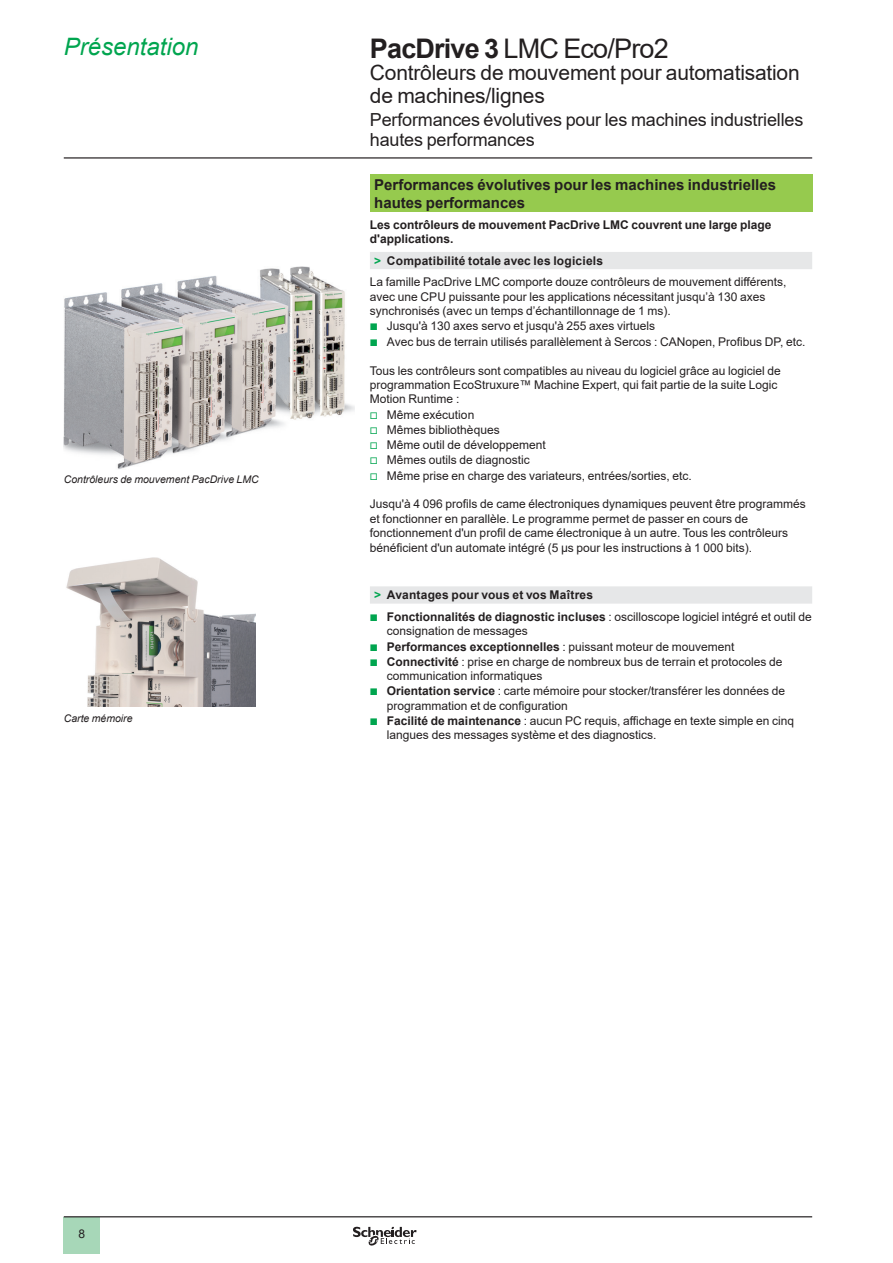
<style>
.page{position:relative;width:893px;height:1263px;background:#fff}
.page>*{position:absolute;margin:0;border:0;box-sizing:border-box;transform-origin:0 0}
._0_TitleLev1{font:27px "Arial";letter-spacing:-.03em;color:#231f20}
._0_Topic{font:italic 24px "Arial";color:#00a54f}
._0_TitleLev2{font:21px/22.5px "Arial";letter-spacing:-.01em;color:#231f20}
._0_TitleLev3{font:18px/19.5px "Arial";letter-spacing:-.01em;color:#231f20}
._1_Section_3__10{font:700 15px/18px "Arial";color:#231f20}
._1_Text__8{font:12px/14.4px "Arial";color:#231f20}
._1_Section_4__8{font:700 12px/14.4px "Arial";color:#231f20}
._1_Legend___Nota__7{font:italic 10.5px "Arial";color:#231f20}
.s1{font-weight:700}
.s2{font-family:"Arial Rounded MT Pro";color:#00a54f}
.s3{font-family:"Graph Schneider";color:#00a54f}
.s4{font-family:"Graph Schneider";font-weight:400;color:#00a54f}
.s5{font-weight:400}
</style>
<div class="page">
<div style="left:64px;top:1217px;width:36px;height:37px;background:#a7d7b8"></div>
<hr style="left:64px;top:1216px;width:748px;height:1px;background:#231f20">
<svg style="left:353px;top:1226px;width:64px;height:20px"></svg>
<hr style="left:64px;top:157px;width:748px;height:2px;background:#231f20">
<div style="left:370px;top:174px;width:442px;height:38px;background:#96ca4e"></div>
<svg style="left:370px;top:252px;width:442px;height:352px"></svg>
<img style="left:66px;top:557px;width:189px;height:150px">
<img style="left:64px;top:266px;width:290px;height:203px">
<p class="_0_Topic" style="left:64px;top:31px;width:136px">Présentation</p>
<p class="_0_TitleLev1" style="left:370px;top:30px;width:300px"><span class="s1">PacDrive 3</span> LMC Eco/Pro2</p>
<p class="_0_TitleLev2" style="left:370px;top:61px;width:431px">Contrôleurs de mouvement pour automatisation de machines/lignes</p>
<p class="_0_TitleLev3" style="left:370px;top:110px;width:435px">Performances évolutives pour les machines industrielles hautes performances</p>
<p class="_1_Section_3__10" style="left:374px;top:175px;width:403px">Performances évolutives pour les machines industrielles hautes performances</p>
<p class="_1_Section_4__8" style="left:370px;top:218px;width:403px">Les contrôleurs de mouvement PacDrive LMC couvrent une large plage d'applications.</p>
<p class="_1_Section_4__8" style="left:374px;top:254px;width:230px"><span class="s2">&gt;</span> Compatibilité totale avec les logiciels</p>
<p class="_1_Text__8" style="left:370px;top:275px;width:418px">La famille PacDrive LMC comporte douze contrôleurs de mouvement différents, avec une CPU puissante pour les applications nécessitant jusqu’à 130 axes synchronisés (avec un temps d’échantillonnage de 1 ms).</p>
<p class="_1_Text__8" style="left:370px;top:319px;width:287px"><span class="s3">b</span> Jusqu'à 130 axes servo et jusqu'à 255 axes virtuels</p>
<p class="_1_Text__8" style="left:370px;top:334px;width:437px"><span class="s3">b</span> Avec bus de terrain utilisés parallèlement à Sercos : CANopen, Profibus DP, etc.</p>
<p class="_1_Text__8" style="left:370px;top:363px;width:412px">Tous les contrôleurs sont compatibles au niveau du logiciel grâce au logiciel de programmation EcoStruxure™ Machine Expert, qui fait partie de la suite Logic<br>Motion Runtime :</p>
<p class="_1_Text__8" style="left:370px;top:407px;width:106px"><span class="s3">v</span> Même exécution</p>
<p class="_1_Text__8" style="left:370px;top:422px;width:131px"><span class="s3">v</span> Mêmes bibliothèques</p>
<p class="_1_Text__8" style="left:370px;top:438px;width:177px"><span class="s3">v</span> Même outil de développement</p>
<p class="_1_Text__8" style="left:370px;top:453px;width:161px"><span class="s3">v</span> Mêmes outils de diagnostic</p>
<p class="_1_Text__8" style="left:370px;top:468px;width:323px"><span class="s3">v</span> Même prise en charge des variateurs, entrées/sorties, etc.</p>
<p class="_1_Text__8" style="left:370px;top:497px;width:437px">Jusqu'à 4 096 profils de came électroniques dynamiques peuvent être programmés et fonctionner en parallèle. Le programme permet de passer en cours de fonctionnement d'un profil de came électronique à un autre. Tous les contrôleurs bénéficient d'un automate intégré (5 µs pour les instructions à 1 000 bits).</p>
<p class="_1_Section_4__8" style="left:374px;top:588px;width:220px"><span class="s2">&gt;</span> Avantages pour vous et vos Maîtres</p>
<p class="_1_Text__8" style="left:387px;top:609px;width:426px;text-indent:-17px"><span class="s3">b</span> <span class="s1">Fonctionnalités de diagnostic incluses</span> : oscilloscope logiciel intégré et outil de consignation de messages</p>
<p class="_1_Section_4__8" style="left:370px;top:639px;width:366px"><span class="s4">b</span> Performances exceptionnelles <span class="s5">: puissant moteur de mouvement</span></p>
<p class="_1_Text__8" style="left:387px;top:654px;width:397px;text-indent:-17px"><span class="s3">b</span> <span class="s1">Connectivité</span> : prise en charge de nombreux bus de terrain et protocoles de communication informatiques</p>
<p class="_1_Text__8" style="left:387px;top:684px;width:400px;text-indent:-17px"><span class="s3">b</span> <span class="s1">Orientation service</span> : carte mémoire pour stocker/transférer les données de programmation et de configuration</p>
<p class="_1_Text__8" style="left:387px;top:714px;width:409px;text-indent:-17px"><span class="s3">b</span> <span class="s1">Facilité de maintenance</span> : aucun PC requis, affichage en texte simple en cinq langues des messages système et des diagnostics.</p>
<p class="_1_Legend___Nota__7" style="left:64px;top:473px;width:196px">Contrôleurs de mouvement PacDrive LMC</p>
<p class="_1_Legend___Nota__7" style="left:64px;top:711px;width:70px">Carte mémoire</p>
<p class="_1_Text__8" style="left:79px;top:1226px;width:8px">8</p>
</div>
